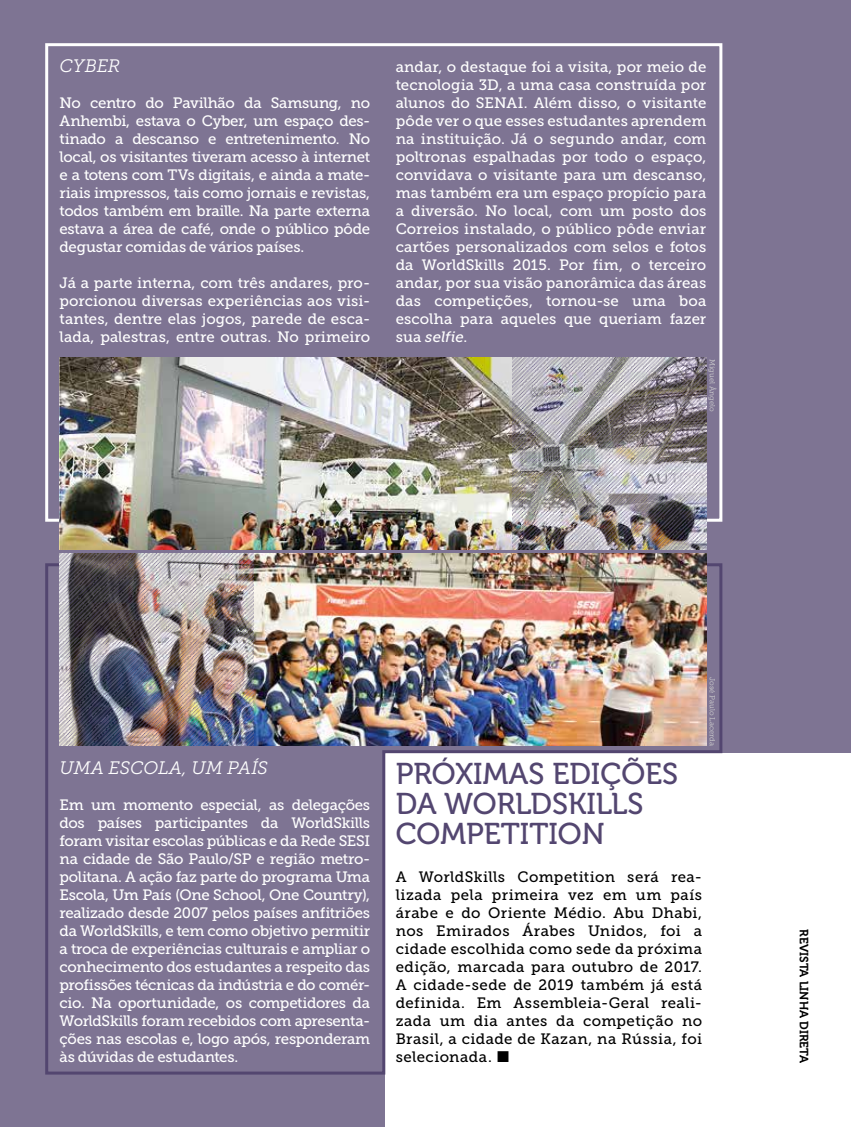
<style>
.page{position:relative;width:851px;height:1127px;background:#fff}
.page>*{position:absolute;margin:0;border:0;box-sizing:border-box;transform-origin:0 0}
.t1{font:30px/30px "Museo 500";color:#534670}
.t2{font:italic 18px "Museo Slab 300";letter-spacing:-.005em;color:#fff}
.t3{font:15px/18px "Museo Slab 500";letter-spacing:-.01em;color:#fff;text-align:justify}
.t4{font:15px/18px "Museo Slab 500";letter-spacing:.03em;color:#000;text-align:justify}
.t5{font:12px "Museo 700";color:#000}
.t6{font:7.5px "Museo Slab 300";color:#d0d0d0}
.s1{font-style:italic}
</style>
<div class="page">
<div style="left:0;top:0;width:850px;height:1127px;background:#7e7493"></div>
<div style="left:385px;top:753px;width:465px;height:374px;background:#fff"></div>
<div style="left:45px;top:43px;width:677px;height:479px;border:3px solid #fff"></div>
<svg style="left:45px;top:562px;width:678px;height:513px"></svg>
<img style="left:253px;top:553px;width:453px;height:193px">
<img style="left:253px;top:357px;width:259px;height:193px">
<img style="left:60px;top:357px;width:193px;height:193px">
<img style="left:60px;top:553px;width:193px;height:193px">
<img style="left:512px;top:357px;width:194px;height:193px">
<svg style="left:497px;top:1051px;width:11px;height:11px"></svg>
<p class="t2" style="left:60px;top:56px;width:62px">CYBER</p>
<p class="t3" style="left:60px;top:94px;width:312px">No centro do Pavilhão da Samsung, no Anhembi, estava o Cyber, um espaço des&shy;tinado a descanso e entretenimento. No local, os visitantes tiveram acesso à internet e a totens com TVs digitais, e ainda a mate&shy;riais impressos, tais como jornais e revistas, todos também em braille. Na parte externa estava a área de café, onde o público pôde degustar comidas de vários países.</p>
<p class="t3" style="left:60px;top:274px;width:312px">Já a parte interna, com três andares, pro&shy;porcionou diversas experiências aos visi&shy;tantes, dentre elas jogos, parede de esca&shy;lada, palestras, entre outras. No primeiro</p>
<p class="t3" style="left:395px;top:58px;width:312px">andar, o destaque foi a visita, por meio de tecnologia 3D, a uma casa construída por alunos do SENAI. Além disso, o visitante pôde ver o que esses estudantes aprendem na instituição. Já o segundo andar, com poltronas espalhadas por todo o espaço, convidava o visitante para um descanso, mas também era um espaço propício para a diversão. No local, com um posto dos Correios instalado, o público pôde enviar cartões personalizados com selos e fotos da WorldSkills 2015. Por fim, o terceiro andar, por sua visão panorâmica das áreas das competições, tornou-se uma boa escolha para aqueles que queriam fazer sua <span class="s1">selfie</span>.</p>
<p class="t6" style="left:716px;top:359px;width:54px;rotate:90deg">Miguel Ângelo</p>
<p class="t2" style="left:60px;top:758px;width:210px">UMA ESCOLA, UM PAÍS</p>
<p class="t3" style="left:60px;top:796px;width:312px">Em um momento especial, as delegações dos países participantes da WorldSkills foram visitar escolas públicas e da Rede SESI na cidade de São Paulo/SP e região metro&shy;politana. A ação faz parte do programa Uma Escola, Um País (One School, One Country), realizado desde 2007 pelos países anfitriões da WorldSkills, e tem como objetivo permitir a troca de experiências culturais e ampliar o conhecimento dos estudantes a respeito das profissões técnicas da indústria e do comér&shy;cio. Na oportunidade, os competidores da WorldSkills foram recebidos com apresenta&shy;ções nas escolas e, logo após, responderam às dúvidas de estudantes.</p>
<p class="t6" style="left:716px;top:677px;width:70px;rotate:90deg">José Paulo Lacerda</p>
<h1 class="t1" style="left:395px;top:759px;width:284px">PRÓXIMAS EDIÇÕES<br>DA WORLDSKILLS<br>COMPETITION</h1>
<p class="t4" style="left:395px;top:868px;width:308px">A WorldSkills Competition será rea&shy;lizada pela primeira vez em um país árabe e do Oriente Médio. Abu Dhabi, nos Emirados Árabes Unidos, foi a cidade escolhida como sede da próxima edição, marcada para outubro de 2017.<br>A cidade-sede de 2019 também já está definida. Em Assembleia-Geral reali&shy;zada um dia antes da competição no Brasil, a cidade de Kazan, na Rússia, foi selecionada.</p>
<p class="t5" style="left:810px;top:929px;width:135px;rotate:90deg">REVISTA LINHA DIRETA</p>
</div>
